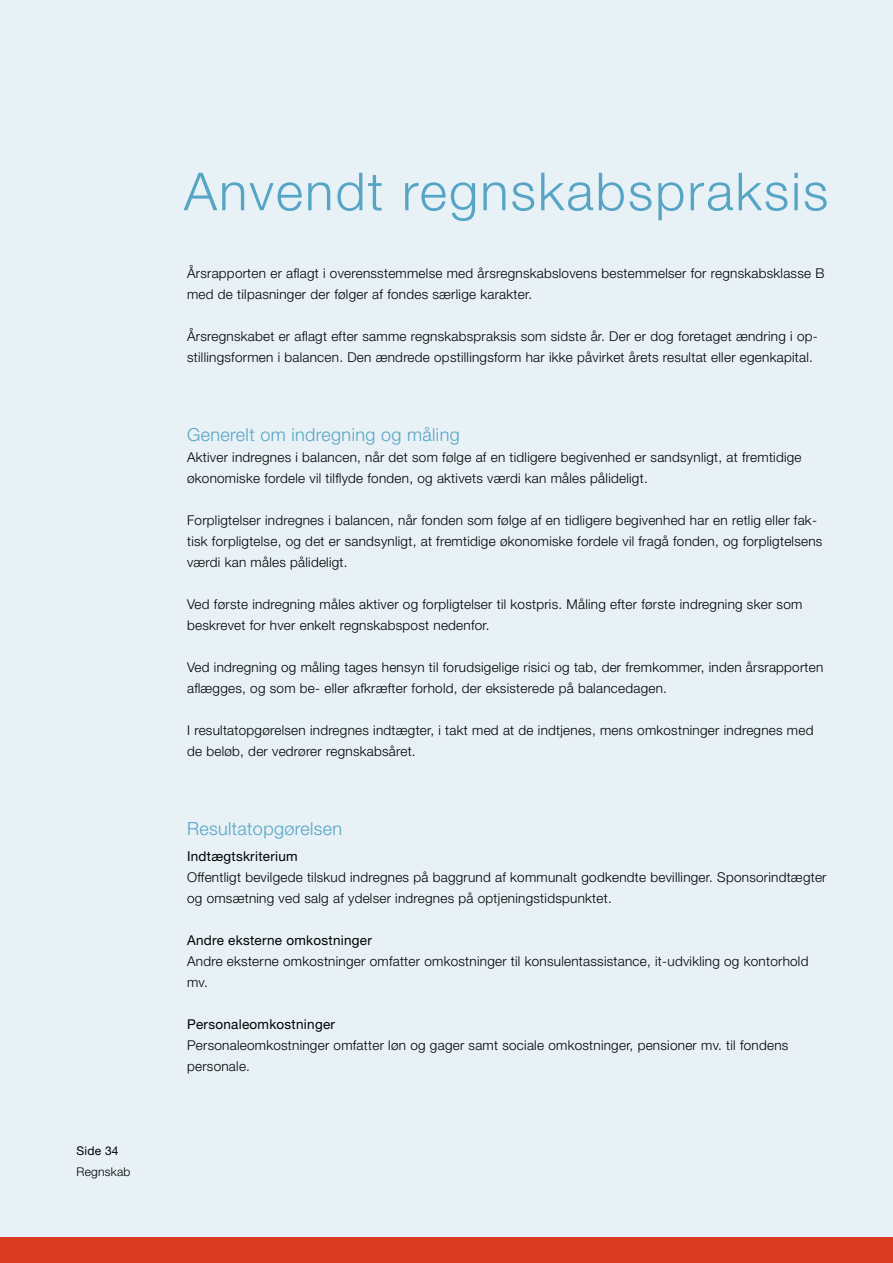
<style>
.page{position:relative;width:893px;height:1263px;background:#fff}
.page>*{position:absolute;margin:0;border:0;box-sizing:border-box;transform-origin:0 0}
.t1{font:300 52.5px "Helvetica Neue LT Std";letter-spacing:.04em;color:#57a5c4}
.t2{font:300 18px "Helvetica Neue LT Std";letter-spacing:.02em;color:#57a5c4}
.t3{font:300 13.5px/21px "Helvetica Neue LT Std";letter-spacing:.02em;color:#000}
.t4{font:13.5px "Helvetica Neue LT Std";letter-spacing:.02em;color:#000}
.t5{font:300 12px "Helvetica Neue LT Std";letter-spacing:.02em;color:#000}
.t6{font:12px "Helvetica Neue LT Std";letter-spacing:.02em;color:#000}
</style>
<div class="page">
<div style="left:0;top:0;width:893px;height:1237px;background:#e7f1f6"></div>
<div style="left:0;top:1237px;width:893px;height:26px;background:#d93b20"></div>
<h1 class="t1" style="left:184px;top:159px;width:646px">Anvendt regnskabspraksis</h1>
<p class="t3" style="left:187px;top:262px;width:639px">Årsrapporten er aflagt i overensstemmelse med årsregnskabslovens bestemmelser for regnskabsklasse B med de tilpasninger der følger af fondes særlige karakter.</p>
<p class="t3" style="left:187px;top:325px;width:632px">Årsregnskabet er aflagt efter samme regnskabspraksis som sidste år. Der er dog foretaget ændring i op&shy;stillingsformen i balancen. Den ændrede opstillingsform har ikke påvirket årets resultat eller egenkapital.</p>
<h2 class="t2" style="left:187px;top:423px;width:274px">Generelt om indregning og måling</h2>
<p class="t3" style="left:187px;top:446px;width:616px">Aktiver indregnes i balancen, når det som følge af en tidligere begivenhed er sandsynligt, at fremtidige økonomiske fordele vil tilflyde fonden, og aktivets værdi kan måles pålideligt.</p>
<p class="t3" style="left:187px;top:509px;width:637px">Forpligtelser indregnes i balancen, når fonden som følge af en tidligere begivenhed har en retlig eller fak&shy;tisk forpligtelse, og det er sandsynligt, at fremtidige økonomiske fordele vil fragå fonden, og forpligtelsens værdi kan måles pålideligt.</p>
<p class="t3" style="left:187px;top:593px;width:617px">Ved første indregning måles aktiver og forpligtelser til kostpris. Måling efter første indregning sker som beskrevet for hver enkelt regnskabspost nedenfor.</p>
<p class="t3" style="left:187px;top:656px;width:638px">Ved indregning og måling tages hensyn til forudsigelige risici og tab, der fremkommer, inden årsrapporten aflægges, og som be- eller afkræfter forhold, der eksisterede på balancedagen.</p>
<p class="t3" style="left:187px;top:719px;width:628px">I resultatopgørelsen indregnes indtægter, i takt med at de indtjenes, mens omkostninger indregnes med de beløb, der vedrører regnskabsåret.</p>
<h2 class="t2" style="left:187px;top:817px;width:157px">Resultatopgørelsen</h2>
<p class="t4" style="left:187px;top:848px;width:112px">Indtægtskriterium</p>
<p class="t3" style="left:187px;top:867px;width:641px">Offentligt bevilgede tilskud indregnes på baggrund af kommunalt godkendte bevillinger. Sponsorindtægter og omsætning ved salg af ydelser indregnes på optjeningstidspunktet.</p>
<p class="t4" style="left:187px;top:932px;width:186px">Andre eksterne omkostninger</p>
<p class="t3" style="left:187px;top:951px;width:623px">Andre eksterne omkostninger omfatter omkostninger til konsulentassistance, it-udvikling og kontorhold mv.</p>
<p class="t4" style="left:187px;top:1016px;width:149px">Personaleomkostninger</p>
<p class="t3" style="left:187px;top:1035px;width:603px">Personaleomkostninger omfatter løn og gager samt sociale omkostninger, pensioner mv. til fondens personale.</p>
<p class="t6" style="left:77px;top:1144px;width:44px">Side 34</p>
<p class="t5" style="left:77px;top:1165px;width:55px">Regnskab</p>
<p class="t5" style="left:77px;top:1165px;width:87px">Årsberetning 12</p>
</div>
